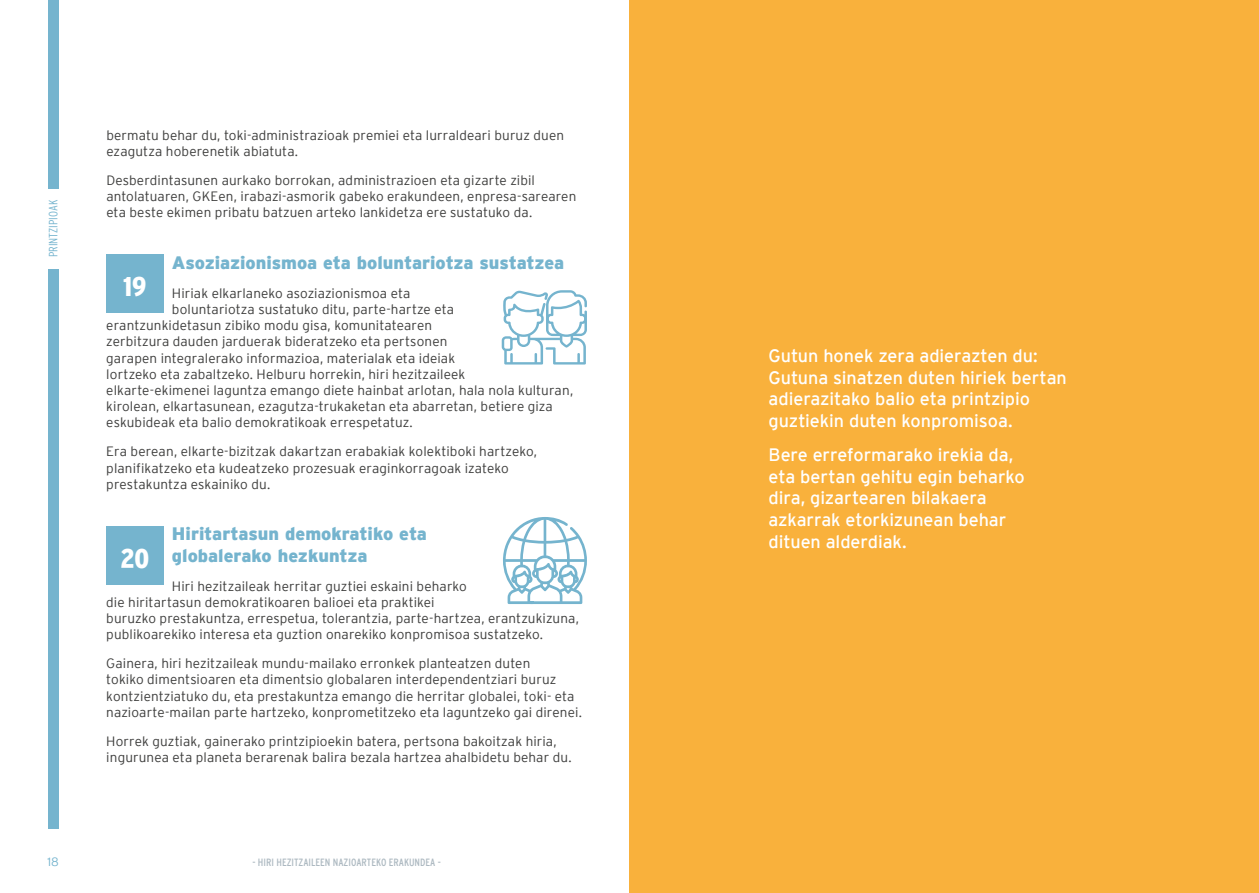
<style>
.page{position:relative;width:1259px;height:893px;background:#fff}
.page>*{position:absolute;margin:0;border:0;box-sizing:border-box;transform-origin:0 0}
.t1{font:900 condensed 27px "Interstate";color:#fff}
.t2{font:18px/21.6px "Interstate";letter-spacing:-.005em;color:#fff}
.t3{font:900 18px/21.6px "Interstate";letter-spacing:-.005em;color:#75b4ce}
.t4{font:300 13.5px/16.2px "Interstate";letter-spacing:.01em;color:#3c3c3b}
.t5{font:300 condensed 12px "Interstate";color:#75b4ce}
.t6{font:300 12px "Interstate";color:#75b4ce}
.t7{font:condensed 10.5px "Interstate";color:#adb9c1}
</style>
<div class="page">
<div style="left:48px;top:0;width:10px;height:189px;background:#75b4ce"></div>
<div style="left:48px;top:269px;width:10px;height:560px;background:#75b4ce"></div>
<div style="left:629px;top:0;width:630px;height:893px;background:#f9b13c"></div>
<div style="left:106px;top:527px;width:57px;height:58px;background:#75b4ce"></div>
<svg style="left:503px;top:517px;width:84px;height:87px"></svg>
<div style="left:106px;top:255px;width:57px;height:58px;background:#75b4ce"></div>
<svg style="left:502px;top:290px;width:85px;height:75px"></svg>
<p class="t5" style="left:46px;top:257px;width:59px;rotate:-90deg">PRINTZIPIOAK</p>
<p class="t4" style="left:106px;top:127px;width:459px">bermatu behar du, toki-administrazioak premiei eta lurraldeari buruz duen ezagutza hoberenetik abiatuta.</p>
<p class="t4" style="left:106px;top:172px;width:471px">Desberdintasunen aurkako borrokan, administrazioen eta gizarte zibil antolatuaren, GKEen, irabazi-asmorik gabeko erakundeen, enpresa-sarearen eta beste ekimen pribatu batzuen arteko lankidetza ere sustatuko da.</p>
<h2 class="t3" style="left:172px;top:251px;width:394px">Asoziazionismoa eta boluntariotza sustatzea</h2>
<p class="t4" style="left:172px;top:285px;width:240px">Hiriak elkarlaneko asoziazionismoa eta</p>
<p class="t4" style="left:172px;top:301px;width:284px">boluntariotza sustatuko ditu, parte-hartze eta</p>
<p class="t4" style="left:106px;top:317px;width:327px">erantzunkidetasun zibiko modu gisa, komunitatearen</p>
<p class="t4" style="left:106px;top:333px;width:343px">zerbitzura dauden jarduerak bideratzeko eta pertsonen</p>
<p class="t4" style="left:106px;top:350px;width:350px">garapen integralerako informazioa, materialak eta ideiak</p>
<p class="t4" style="left:106px;top:366px;width:361px">lortzeko eta zabaltzeko. Helburu horrekin, hiri hezitzaileek</p>
<p class="t4" style="left:106px;top:382px;width:468px">elkarte-ekimenei laguntza emango diete hainbat arlotan, hala nola kulturan,</p>
<p class="t4" style="left:106px;top:398px;width:448px">kirolean, elkartasunean, ezagutza-trukaketan eta abarretan, betiere giza</p>
<p class="t4" style="left:106px;top:414px;width:308px">eskubideak eta balio demokratikoak errespetatuz.</p>
<p class="t4" style="left:106px;top:443px;width:432px">Era berean, elkarte-bizitzak dakartzan erabakiak kolektiboki hartzeko, planifikatzeko eta kudeatzeko prozesuak eraginkorragoak izateko prestakuntza eskainiko du.</p>
<h2 class="t3" style="left:172px;top:523px;width:256px">Hiritartasun demokratiko eta globalerako hezkuntza</h2>
<p class="t4" style="left:106px;top:578px;width:474px;text-indent:66px">Hiri hezitzaileak herritar guztiei eskaini beharko<br>die hiritartasun demokratikoaren balioei eta praktikei<br>buruzko prestakuntza, errespetua, tolerantzia, parte-hartzea, erantzukizuna, publikoarekiko interesa eta guztion onarekiko konpromisoa sustatzeko.</p>
<p class="t4" style="left:106px;top:655px;width:477px">Gainera, hiri hezitzaileak mundu-mailako erronkek planteatzen duten<br>tokiko dimentsioaren eta dimentsio globalaren interdependentziari buruz kontzientziatuko du, eta prestakuntza emango die herritar globalei, toki- eta nazioarte-mailan parte hartzeko, konprometitzeko eta laguntzeko gai direnei.</p>
<p class="t4" style="left:106px;top:733px;width:467px">Horrek guztiak, gainerako printzipioekin batera, pertsona bakoitzak hiria, ingurunea eta planeta berarenak balira bezala hartzea ahalbidetu behar du.</p>
<h1 class="t1" style="left:123px;top:272px;width:25px">19</h1>
<h1 class="t1" style="left:121px;top:544px;width:30px">20</h1>
<p class="t6" style="left:48px;top:855px;width:13px">18</p>
<p class="t7" style="left:252px;top:857px;width:190px">- HIRI HEZITZAILEEN NAZIOARTEKO ERAKUNDEA -</p>
<h2 class="t2" style="left:768px;top:345px;width:300px">Gutun honek zera adierazten du:<br>Gutuna sinatzen duten hiriek bertan adierazitako balio eta printzipio guztiekin duten konpromisoa.</h2>
<h2 class="t2" style="left:768px;top:444px;width:258px">Bere erreformarako irekia da, eta bertan gehitu egin beharko dira, gizartearen bilakaera azkarrak etorkizunean behar dituen alderdiak.</h2>
</div>
